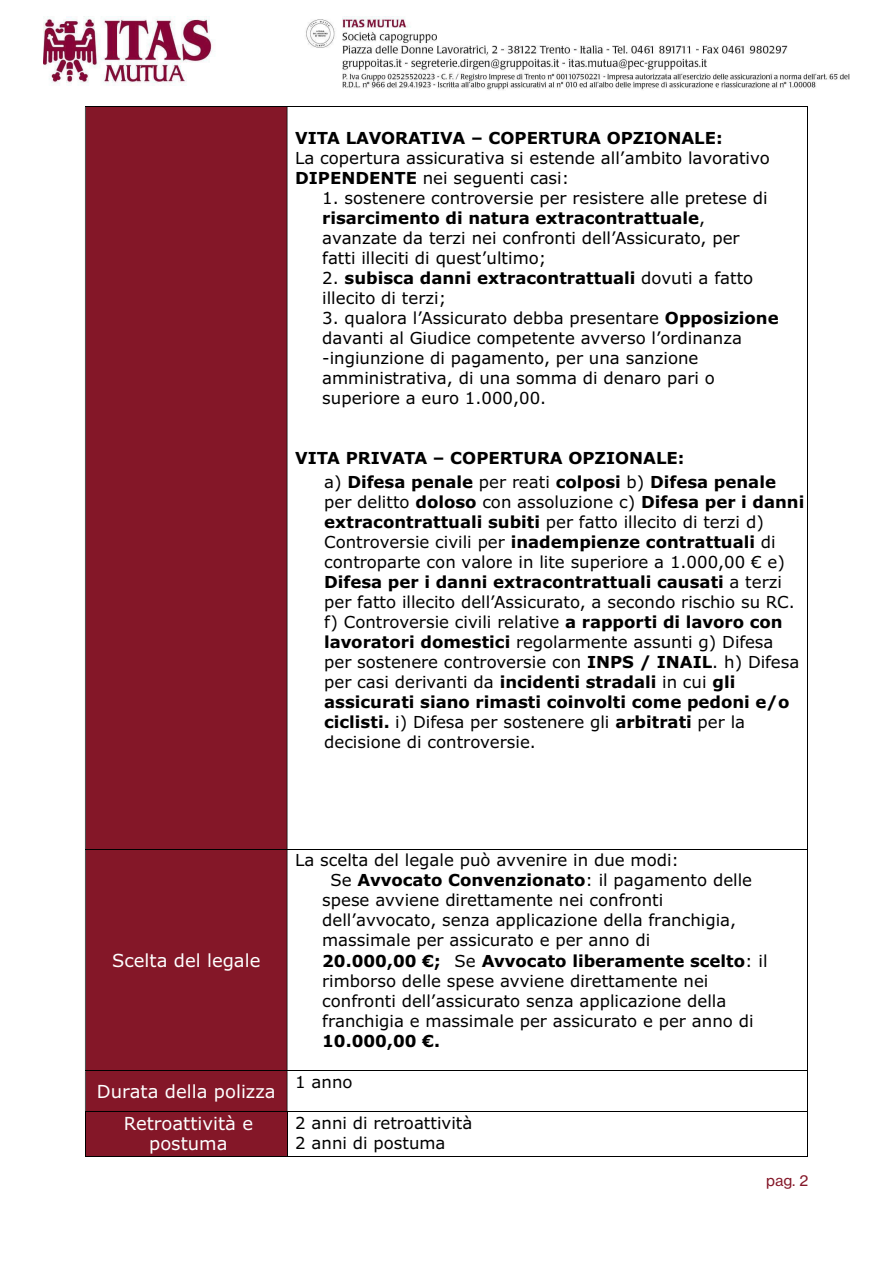
<style>
.page{position:relative;width:893px;height:1263px;background:#fff}
.page>*{position:absolute;margin:0;border:0;box-sizing:border-box;transform-origin:0 0}
.t1{font:18px/19.2px "Verdana Pro";color:#feffff;text-align:center}
.t2{font:16.5px/20.1px "Verdana Pro";color:#000}
.t3{font:700 16.5px/23.1px "Verdana Pro";color:#000}
.t4{font:15px "N Haas Grotesk TX Pro 55 Rg";color:#841728}
.s1{font-weight:700}
.s2{font-weight:400}
</style>
<div class="page">
<img style="left:43px;top:16px;width:806px;height:74px">
<div style="left:86px;top:107px;width:201px;height:742px;background:#841728"></div>
<hr style="left:85px;top:106px;width:722px;height:1px;background:#000">
<hr style="left:85px;top:107px;width:1px;height:742px;background:#000">
<hr style="left:287px;top:107px;width:1px;height:742px;background:#000">
<hr style="left:807px;top:107px;width:1px;height:742px;background:#000">
<div style="left:86px;top:850px;width:201px;height:220px;background:#841728"></div>
<hr style="left:85px;top:849px;width:722px;height:1px;background:#000">
<hr style="left:85px;top:850px;width:1px;height:220px;background:#000">
<hr style="left:287px;top:850px;width:1px;height:220px;background:#000">
<hr style="left:807px;top:850px;width:1px;height:220px;background:#000">
<div style="left:86px;top:1071px;width:201px;height:40px;background:#841728"></div>
<hr style="left:85px;top:1070px;width:722px;height:1px;background:#000">
<hr style="left:85px;top:1071px;width:1px;height:40px;background:#000">
<hr style="left:287px;top:1071px;width:1px;height:40px;background:#000">
<hr style="left:807px;top:1071px;width:1px;height:40px;background:#000">
<div style="left:86px;top:1112px;width:201px;height:44px;background:#841728"></div>
<hr style="left:85px;top:1111px;width:722px;height:1px;background:#000">
<hr style="left:85px;top:1112px;width:1px;height:45px;background:#000">
<hr style="left:85px;top:1156px;width:202px;height:1px;background:#000">
<hr style="left:287px;top:1112px;width:1px;height:45px;background:#000">
<hr style="left:287px;top:1156px;width:520px;height:1px;background:#000">
<hr style="left:807px;top:1112px;width:1px;height:45px;background:#000">
<p class="t3" style="left:295px;top:126px;width:429px">VITA LAVORATIVA – COPERTURA OPZIONALE:</p>
<p class="t2" style="left:295px;top:148px;width:476px">La copertura assicurativa si estende all’ambito lavorativo<br><span class="s1">DIPENDENTE</span> nei seguenti casi:</p>
<p class="t2" style="left:322px;top:188px;width:447px">1. sostenere controversie per resistere alle pretese di <span class="s1">risarcimento di natura extracontrattuale</span>, avanzate da terzi nei confronti dell’Assicurato, per fatti illeciti di quest’ultimo;</p>
<p class="t2" style="left:322px;top:268px;width:433px">2. <span class="s1">subisca danni extracontrattuali</span> dovuti a fatto illecito di terzi;</p>
<p class="t2" style="left:322px;top:308px;width:458px">3. qualora l’Assicurato debba presentare <span class="s1">Opposizione </span>davanti al Giudice competente avverso l’ordinanza -ingiunzione di pagamento, per una sanzione amministrativa, di una somma di denaro pari o superiore a euro 1.000,00.</p>
<p class="t3" style="left:324px;top:447px;width:453px;text-indent:-29px">VITA PRIVATA – COPERTURA OPZIONALE:<br><span class="s2">a)</span> Difesa penale <span class="s2">per reati</span> colposi <span class="s2">b)</span> Difesa penale</p>
<p class="t2" style="left:324px;top:492px;width:482px">per delitto <span class="s1">doloso</span> con assoluzione c) <span class="s1">Difesa per i danni extracontrattuali subiti</span> per fatto illecito di terzi d)<br>Controversie civili per <span class="s1">inadempienze contrattuali</span> di controparte con valore in lite superiore a 1.000,00 € e)<br><span class="s1">Difesa per i danni extracontrattuali causati</span> a terzi per fatto illecito dell’Assicurato, a secondo rischio su RC. f) Controversie civili relative <span class="s1">a rapporti di lavoro con lavoratori domestici</span> regolarmente assunti g) Difesa per sostenere controversie con <span class="s1">INPS / INAIL</span>. h) Difesa per casi derivanti da <span class="s1">incidenti stradali</span> in cui <span class="s1">gli assicurati siano rimasti coinvolti come pedoni e/o ciclisti.</span> i) Difesa per sostenere gli <span class="s1">arbitrati</span> per la decisione di controversie.</p>
<p class="t1" style="left:112px;top:951px;width:150px">Scelta del legale</p>
<p class="t1" style="left:97px;top:1082px;width:180px">Durata della polizza</p>
<p class="t2" style="left:295px;top:850px;width:385px">La scelta del legale può avvenire in due modi:</p>
<p class="t3" style="left:330px;top:869px;width:423px"><span class="s2">Se</span> Avvocato Convenzionato<span class="s2">: il pagamento delle</span></p>
<p class="t2" style="left:322px;top:890px;width:343px">spese avviene direttamente nei confronti</p>
<p class="t2" style="left:322px;top:910px;width:416px">dell’avvocato, senza applicazione della franchigia,</p>
<p class="t2" style="left:322px;top:930px;width:330px">massimale per assicurato e per anno di</p>
<p class="t3" style="left:322px;top:949px;width:447px">20.000,00 €; <span class="s2">Se</span> Avvocato liberamente scelto<span class="s2">: il</span></p>
<p class="t2" style="left:322px;top:971px;width:388px">rimborso delle spese avviene direttamente nei</p>
<p class="t2" style="left:322px;top:991px;width:406px">confronti dell’assicurato senza applicazione della</p>
<p class="t2" style="left:322px;top:1011px;width:433px">franchigia e massimale per assicurato e per anno di</p>
<p class="t3" style="left:322px;top:1029px;width:119px">10.000,00 €.</p>
<p class="t2" style="left:295px;top:1072px;width:59px">1 anno</p>
<p class="t1" style="left:124px;top:1114px;width:131px">Retroattività e postuma</p>
<p class="t2" style="left:295px;top:1113px;width:179px">2 anni di retroattività<br>2 anni di postuma</p>
<p class="t4" style="left:766px;top:1172px;width:44px">pag. 2</p>
</div>
